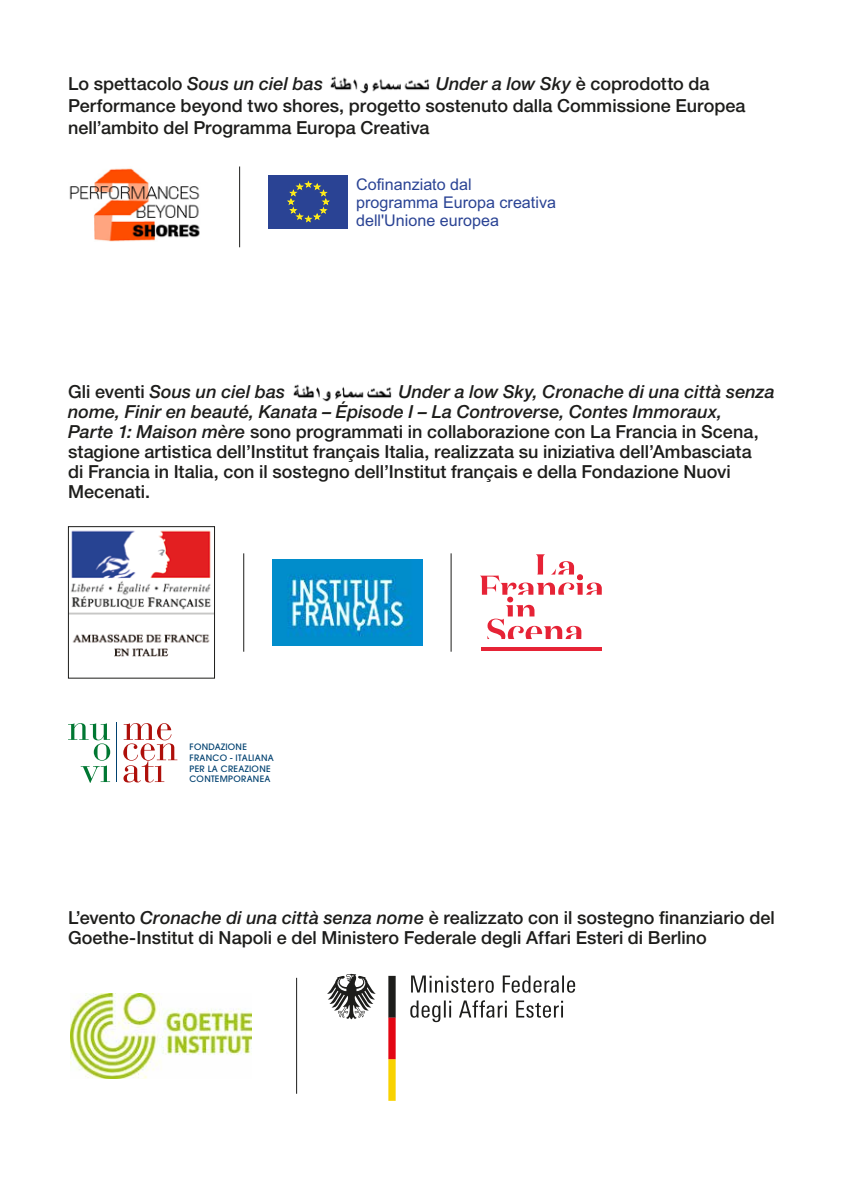
<style>
.page{position:relative;width:851px;height:1191px;background:#fff}
.page>*{position:absolute;margin:0;border:0;box-sizing:border-box;transform-origin:0 0}
.t1{font:500 18px/20px "Helvetica Neue LT Std";color:#1d1d1b}
.t2{font:italic 500 18px "Helvetica Neue LT Std";letter-spacing:.005em;color:#1d1d1b}
.t3{font:16.2px/18px "Arial";color:#2a4394}
.t4{font:500 8.8px/10.8px "Avant Garde";letter-spacing:.035em;color:#004170}
.s1{font-style:italic}
.s2{font-style:normal}
</style>
<div class="page">
<img style="left:330px;top:76px;width:100px;height:18px">
<div style="left:268px;top:175px;width:80px;height:54px;background:#2a4394"></div>
<svg style="left:287px;top:181px;width:42px;height:41px"></svg>
<img style="left:69px;top:168px;width:131px;height:74px">
<hr style="left:239px;top:166px;width:1px;height:81px;background:#1d1d1b">
<img style="left:293px;top:384px;width:99px;height:18px">
<img style="left:272px;top:559px;width:150px;height:86px">
<img style="left:70px;top:530px;width:143px;height:127px">
<div style="left:68px;top:526px;width:147px;height:152px;border:1px solid #1d1d1b"></div>
<svg style="left:68px;top:723px;width:42px;height:60px"></svg>
<svg style="left:123px;top:723px;width:54px;height:59px"></svg>
<hr style="left:116px;top:722px;width:1px;height:60px;background:#004170">
<svg style="left:480px;top:554px;width:121px;height:85px"></svg>
<hr style="left:481px;top:647px;width:120px;height:3px;background:#e62336">
<hr style="left:243px;top:553px;width:1px;height:98px;background:#1d1d1b">
<hr style="left:450px;top:553px;width:1px;height:98px;background:#1d1d1b">
<img style="left:70px;top:993px;width:182px;height:85px">
<svg style="left:327px;top:974px;width:48px;height:45px"></svg>
<svg style="left:388px;top:976px;width:7px;height:124px"></svg>
<svg style="left:411px;top:975px;width:82px;height:17px"></svg>
<svg style="left:502px;top:975px;width:73px;height:17px"></svg>
<svg style="left:410px;top:1000px;width:41px;height:22px"></svg>
<svg style="left:459px;top:1000px;width:48px;height:17px"></svg>
<svg style="left:516px;top:1000px;width:47px;height:17px"></svg>
<hr style="left:296px;top:977px;width:1px;height:116px;background:#1d1d1b">
<p class="t1" style="left:68px;top:72px;width:678px;line-height:22px;text-indent:367px"><span class="s1">Under a low Sky</span> è coprodotto da<br>Performance beyond two shores, progetto sostenuto dalla Commissione Europea nell’ambito del Programma Europa Creativa</p>
<p class="t2" style="left:68px;top:73px;width:256px"><span class="s2">Lo spettacolo</span> Sous un ciel bas</p>
<p class="t3" style="left:356px;top:175px;width:201px">Cofinanziato dal programma Europa creativa dell'Unione europea</p>
<p class="t1" style="left:68px;top:381px;width:708px;text-indent:330px"><span class="s1">Under a low Sky, Cronache di una città senza nome, Finir en beauté, Kanata – Épisode I – La Controverse, Contes Immoraux,<br>Parte 1: Maison mère</span> sono programmati in collaborazione con La Francia in Scena, stagione artistica dell’Institut français Italia, realizzata su iniziativa dell’Ambasciata<br>di Francia in Italia, con il sostegno dell’Institut français e della Fondazione Nuovi Mecenati.</p>
<p class="t2" style="left:68px;top:380px;width:219px"><span class="s2">Gli eventi</span> Sous un ciel bas</p>
<p class="t4" style="left:189px;top:741px;width:86px">FONDAZIONE<br>FRANCO - ITALIANA<br>PER LA CREAZIONE<br>CONTEMPORANEA</p>
<p class="t1" style="left:68px;top:908px;width:708px">L’evento <span class="s1">Cronache di una città senza nome</span> è realizzato con il sostegno finanziario del<br>Goethe-Institut di Napoli e del Ministero Federale degli Affari Esteri di Berlino</p>
</div>
